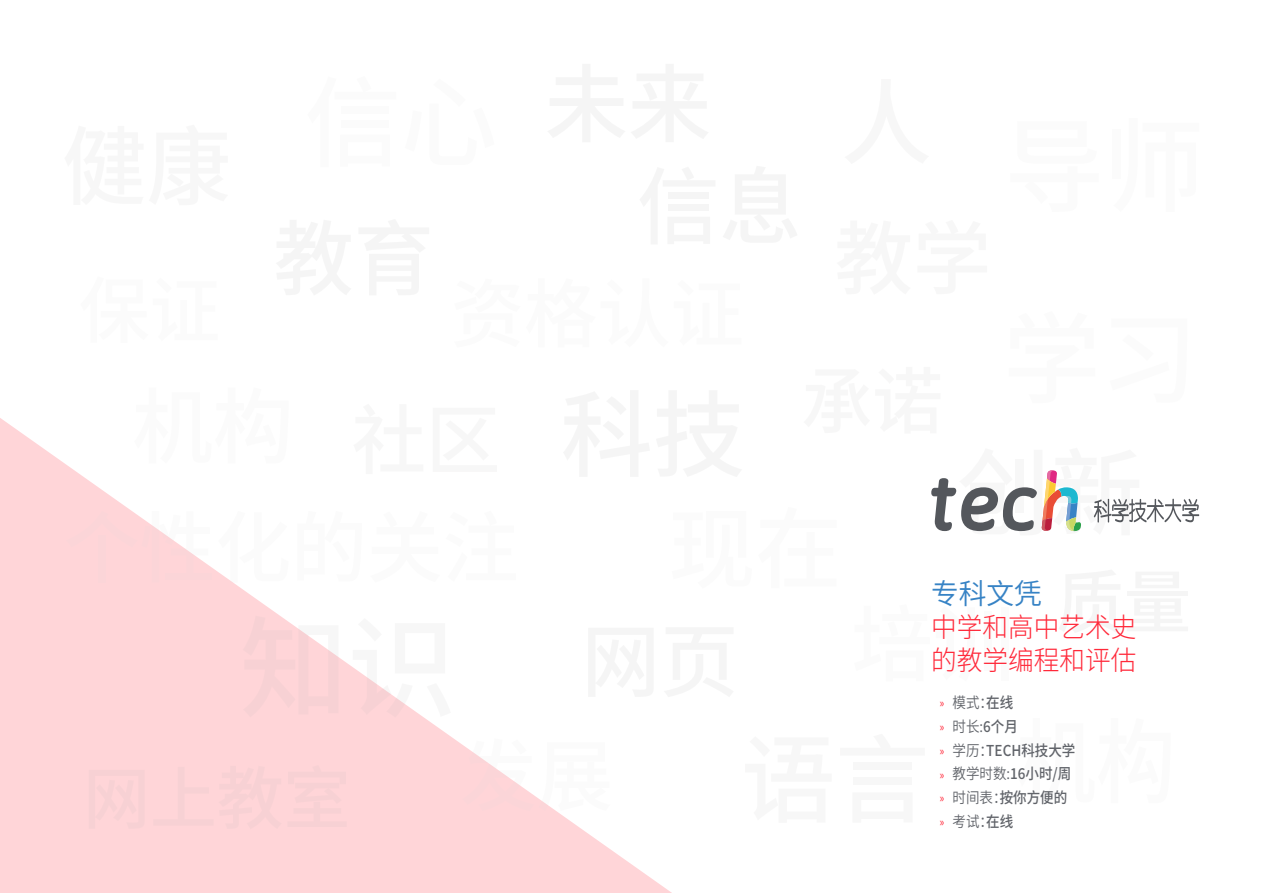
<style>
.page{position:relative;width:1263px;height:893px;background:#fff}
.page>*{position:absolute;margin:0;border:0;box-sizing:border-box;transform-origin:0 0}
.t1{font:28.5px "Source Han Sans CN";color:#3783c5}
.t2{font:300 27px/33px "Source Han Sans CN";color:#ff293a;scale:.95 1}
.t3{font:500 15px/23.7px "Source Han Sans CN";color:#61646a;scale:.9 1}
.s1{font-family:"Myriad Pro";font-weight:400;font-size:12px;color:#ff293a}
.s2{font-weight:400}
</style>
<div class="page">
<svg style="left:0;top:418px;width:672px;height:475px;fill:#ffd5d8"></svg>
<div style="left:341px;top:120px;width:48px;height:8px;background:#fbfbfb"></div>
<div style="left:341px;top:106px;width:48px;height:8px;background:#fbfbfb"></div>
<div style="left:669px;top:204px;width:40px;height:7px;background:#f5f5f5"></div>
<div style="left:669px;top:192px;width:40px;height:7px;background:#f5f5f5"></div>
<svg style="left:134px;top:418px;width:155px;height:46px"></svg>
<svg style="left:656px;top:418px;width:16px;height:59px"></svg>
<svg style="left:563px;top:418px;width:87px;height:59px"></svg>
<svg style="left:433px;top:418px;width:64px;height:54px"></svg>
<svg style="left:353px;top:418px;width:70px;height:56px"></svg>
<svg style="left:446px;top:511px;width:70px;height:71px"></svg>
<svg style="left:370px;top:511px;width:70px;height:72px"></svg>
<svg style="left:297px;top:511px;width:65px;height:71px"></svg>
<svg style="left:218px;top:511px;width:71px;height:72px"></svg>
<svg style="left:66px;top:511px;width:146px;height:71px"></svg>
<div style="left:98px;top:535px;width:7px;height:47px;background:#fbd5d8"></div>
<svg style="left:353px;top:618px;width:98px;height:99px"></svg>
<svg style="left:243px;top:616px;width:95px;height:101px;background:#fbd8da"></svg>
<div style="left:1127px;top:591px;width:61px;height:5px;background:#f5f5f5"></div>
<svg style="left:462px;top:738px;width:148px;height:73px"></svg>
<svg style="left:664px;top:627px;width:8px;height:70px"></svg>
<svg style="left:588px;top:628px;width:66px;height:69px"></svg>
<div style="left:1001px;top:607px;width:7px;height:73px;background:#fbfbfb"></div>
<div style="left:984px;top:611px;width:7px;height:60px;background:#fbfbfb"></div>
<div style="left:153px;top:765px;width:194px;height:64px;background:#ffd5d8"></div>
<div style="left:89px;top:770px;width:56px;height:59px;background:#fad2d5"></div>
<div style="left:853px;top:762px;width:58px;height:8px;background:#f7f7f7"></div>
<div style="left:853px;top:777px;width:58px;height:7px;background:#f7f7f7"></div>
<svg style="left:931px;top:470px;width:268px;height:62px"></svg>
<h1 class="t1" style="left:931px;top:577px;width:112px">专科文凭</h1>
<h2 class="t2" style="left:931px;top:611px;width:217px">中学和高中艺术史的教学编程和评估</h2>
<p class="t3" style="left:940px;top:691px;width:152px"><span class="s1">»</span> <span class="s2">模式：</span>在线<br><span class="s1">»</span> <span class="s2">时长:</span>6个月<br><span class="s1">»</span> <span class="s2">学历：</span>TECH科技大学<span class="s1">»</span> <span class="s2">教学时数:</span>16小时/周<span class="s1">»</span> <span class="s2">时间表：</span>按你方便的<span class="s1">»</span> <span class="s2">考试：</span>在线</p>
</div>
